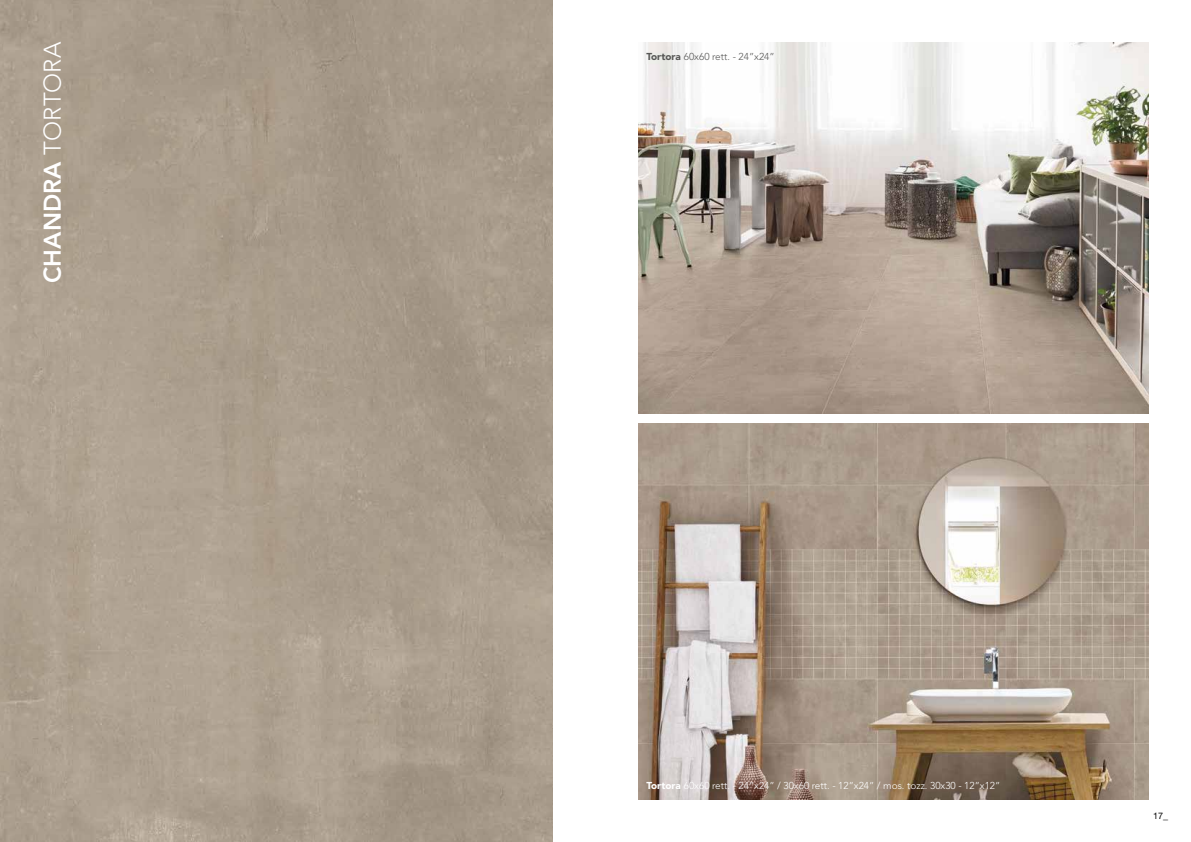
<style>
.page{position:relative;width:1191px;height:842px;background:#fff}
.page>*{position:absolute;margin:0;border:0;box-sizing:border-box;transform-origin:0 0}
.t1{font:800 24px "Avenir LT Std";color:#fff}
.t2{font:300 10px "Avenir LT Std";color:#fff}
.t3{font:300 10px "Avenir LT Std";color:#575756}
.t4{font:9px "Helvetica Neue LT Std";color:#000}
.s1{font-weight:300}
.s2{font-weight:900}
.s3{font-family:"Avenir LT Std";font-size:10px}
</style>
<div class="page">
<img style="left:0;top:0;width:553px;height:842px">
<img style="left:638px;top:43px;width:510px;height:371px">
<img style="left:638px;top:424px;width:510px;height:375px">
<h1 class="t1" style="left:38px;top:283px;width:243px;rotate:-90deg">CHANDRA <span class="s1">TORTORA</span></h1>
<p class="t3" style="left:646px;top:50px;width:130px"><span class="s2">Tortora</span> 60x60 rett. - 24”x24”</p>
<p class="t2" style="left:646px;top:780px;width:355px"><span class="s2">Tortora</span> 60x60 rett. - 24”x24” / 30x60 rett. - 12”x24” / mos. tozz. 30x30 - 12”x12”</p>
<p class="t4" style="left:1153px;top:811px;width:17px">17<span class="s3">_</span></p>
</div>
